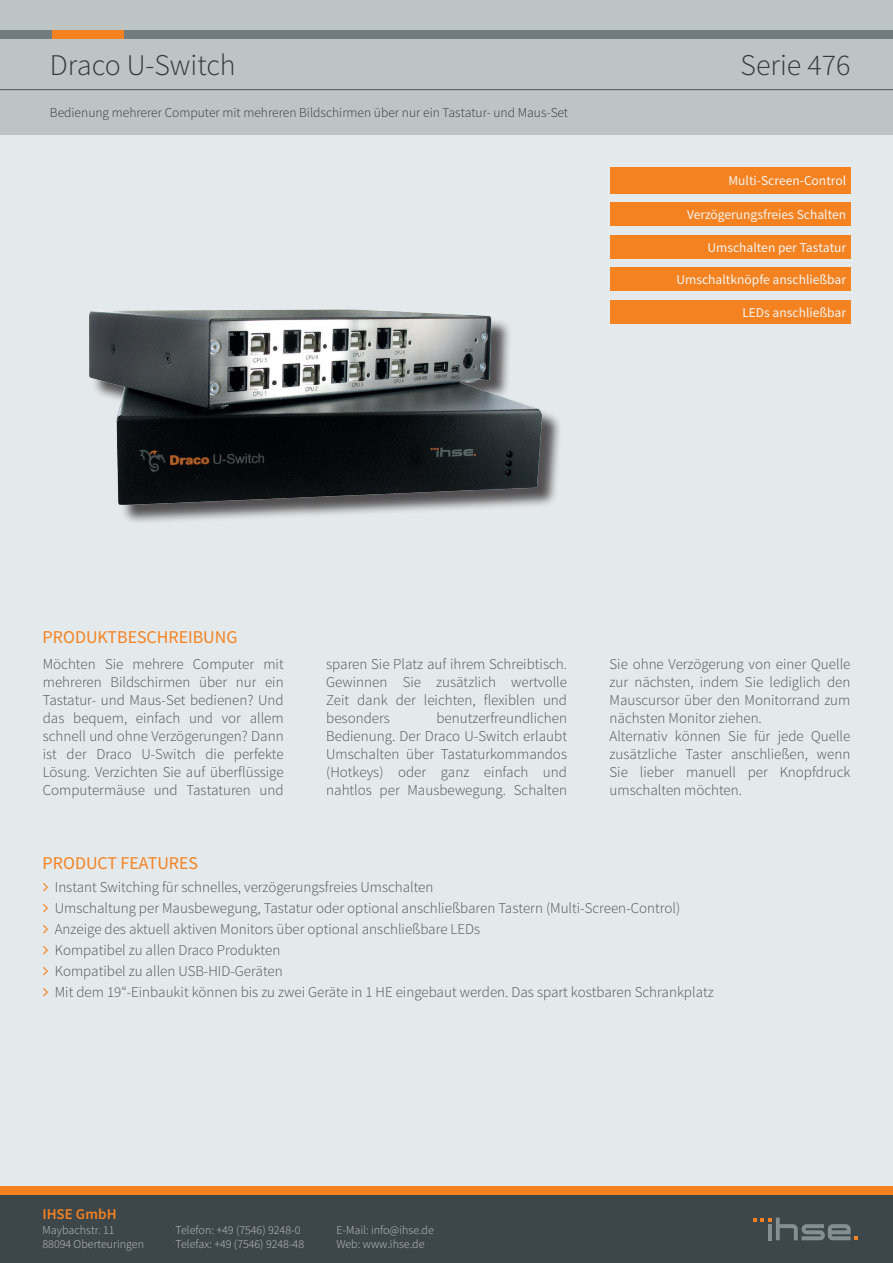
<style>
.page{position:relative;width:893px;height:1263px;background:#fff}
.page>*{position:absolute;margin:0;border:0;box-sizing:border-box;transform-origin:0 0}
.t1{font:300 30px "Source Sans Pro";color:#31393c}
.t2{font:18px "Source Sans Pro";color:#f58220}
.t3{font:300 15px/18px "Source Sans Pro";color:#4d5455;text-align:justify}
.t4{font:600 15px "Source Sans Pro";letter-spacing:.005em;color:#f58220}
.t5{font:13.5px "Source Sans Pro";color:#f1f5f5}
.t6{font:300 13.5px "Source Sans Pro";color:#31393c}
.t7{font:300 12px/14.4px "Source Sans Pro";color:#c0c5c6}
</style>
<div class="page">
<div style="left:0;top:0;width:893px;height:135px;background:#bcc4c4"></div>
<div style="left:0;top:135px;width:893px;height:1056px;background:#e4e9eb"></div>
<div style="left:119px;top:30px;width:774px;height:8px;background:#727c7f"></div>
<div style="left:51px;top:30px;width:72px;height:8px;background:#f58220"></div>
<div style="left:0;top:30px;width:51px;height:8px;background:#727c7f"></div>
<div style="left:0;top:1195px;width:893px;height:68px;background:#3d474a"></div>
<svg style="left:753px;top:1217px;width:105px;height:23px"></svg>
<div style="left:0;top:1186px;width:893px;height:9px;background:#f58220"></div>
<hr style="left:0;top:89px;width:893px;height:1px;background:#4d5455">
<div style="left:610px;top:167px;width:240px;height:26px;background:#f58220"></div>
<div style="left:610px;top:267px;width:240px;height:24px;background:#f58220"></div>
<div style="left:610px;top:300px;width:240px;height:24px;background:#f58220"></div>
<div style="left:610px;top:202px;width:240px;height:24px;background:#f58220"></div>
<div style="left:610px;top:235px;width:240px;height:24px;background:#f58220"></div>
<div style="left:91px;top:312px;width:472px;height:213px;background:#231f20;opacity:.75"></div>
<img style="left:89px;top:309px;width:457px;height:207px">
<h1 class="t1" style="left:50px;top:47px;width:187px">Draco U-Switch</h1>
<p class="t6" style="left:50px;top:105px;width:520px">Bedienung mehrerer Computer mit mehreren Bildschirmen über nur ein Tastatur- und Maus-Set</p>
<h1 class="t1" style="left:741px;top:47px;width:111px">Serie 476</h1>
<p class="t5" style="left:728px;top:172px;width:119px">Multi-Screen-Control</p>
<p class="t5" style="left:687px;top:206px;width:161px">Verzögerungsfreies Schalten</p>
<p class="t5" style="left:707px;top:239px;width:140px">Umschalten per Tastatur</p>
<p class="t5" style="left:677px;top:271px;width:171px">Umschaltknöpfe anschließbar</p>
<p class="t5" style="left:742px;top:304px;width:105px">LEDs anschließbar</p>
<p class="t2" style="left:43px;top:626px;width:196px">PRODUKTBESCHREIBUNG</p>
<p class="t3" style="left:43px;top:655px;width:242px">Möchten Sie mehrere Computer mit mehreren Bildschirmen über nur ein Tastatur- und Maus-Set bedienen? Und das bequem, einfach und vor allem schnell und ohne Verzögerungen? Dann ist der Draco U-Switch die perfekte Lösung. Verzichten Sie auf überflüssige Computermäuse und Tastaturen und</p>
<p class="t3" style="left:326px;top:655px;width:242px">sparen Sie Platz auf ihrem Schreibtisch.<br>Gewinnen Sie zusätzlich wertvolle Zeit dank der leichten, flexiblen und besonders</p>
<p class="t3" style="left:326px;top:709px;width:242px;text-indent:110px">benutzerfreundlichen Bedienung. Der Draco U-Switch erlaubt Umschalten über Tastaturkommandos (Hotkeys) oder ganz einfach und nahtlos per Mausbewegung. Schalten</p>
<p class="t3" style="left:610px;top:655px;width:242px;text-align:left">Sie ohne Verzögerung von einer Quelle zur nächsten, indem Sie lediglich den Mauscursor über den Monitorrand zum nächsten Monitor ziehen.<br>Alternativ können Sie für jede Quelle zusätzliche Taster anschließen, wenn Sie lieber manuell per Knopfdruck umschalten möchten.</p>
<p class="t2" style="left:43px;top:852px;width:157px">PRODUCT FEATURES</p>
<p class="t3" style="left:55px;top:877px;width:661px;line-height:21px;text-align:left">Instant Switching für schnelles, verzögerungsfreies Umschalten<br>Umschaltung per Mausbewegung, Tastatur oder optional anschließbaren Tastern (Multi-Screen-Control)<br>Anzeige des aktuell aktiven Monitors über optional anschließbare LEDs<br>Kompatibel zu allen Draco Produkten<br>Kompatibel zu allen USB-HID-Geräten<br>Mit dem 19“-Einbaukit können bis zu zwei Geräte in 1 HE eingebaut werden. Das spart kostbaren Schrankplatz</p>
<p class="t4" style="left:43px;top:1204px;width:76px">IHSE GmbH</p>
<p class="t7" style="left:43px;top:1222px;width:103px">Maybachstr. 11<br>88094 Oberteuringen</p>
<p class="t7" style="left:176px;top:1222px;width:130px">Telefon: +49 (7546) 9248-0<br>Telefax: +49 (7546) 9248-48</p>
<p class="t7" style="left:336px;top:1222px;width:99px">E-Mail: info@ihse.de<br>Web: www.ihse.de</p>
</div>
